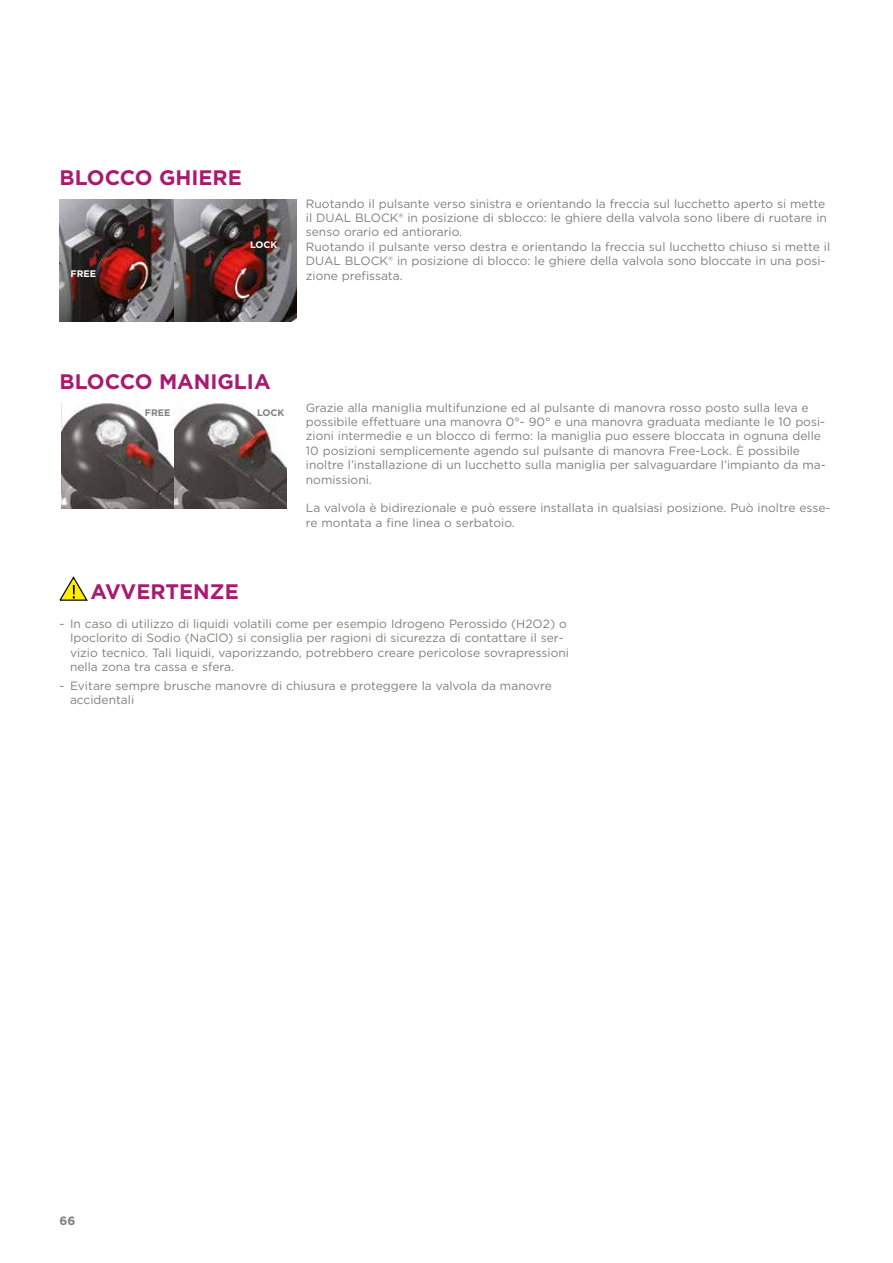
<style>
.page{position:relative;width:893px;height:1263px;background:#fff}
.page>*{position:absolute;margin:0;border:0;box-sizing:border-box;transform-origin:0 0}
.t1{font:700 21px "Gotham";color:#a71b71}
.t2{font:12px/14.4px "Gotham";color:#827f7c}
.t3{font:700 12px "Gotham";color:#827f7c}
.t4{font:700 9.45px "Gotham";color:#fff}
.t5{font:700 9.45px "Gotham";color:#827f7c}
</style>
<div class="page">
<img style="left:60px;top:199px;width:114px;height:122px">
<img style="left:174px;top:199px;width:122px;height:122px">
<svg style="left:59px;top:576px;width:29px;height:25px"></svg>
<img style="left:62px;top:403px;width:225px;height:105px">
<h1 class="t1" style="left:60px;top:163px;width:184px">BLOCCO GHIERE</h1>
<p class="t4" style="left:71px;top:268px;width:27px">FREE</p>
<p class="t4" style="left:250px;top:239px;width:29px">LOCK</p>
<p class="t2" style="left:306px;top:196px;width:526px">Ruotando il pulsante verso sinistra e orientando la freccia sul lucchetto aperto si mette il DUAL BLOCK® in posizione di sblocco: le ghiere della valvola sono libere di ruotare in senso orario ed antiorario.<br>Ruotando il pulsante verso destra e orientando la freccia sul lucchetto chiuso si mette il DUAL BLOCK® in posizione di blocco: le ghiere della valvola sono bloccate in una posi&shy;zione prefissata.</p>
<h1 class="t1" style="left:60px;top:367px;width:213px">BLOCCO MANIGLIA</h1>
<p class="t5" style="left:145px;top:406px;width:27px">FREE</p>
<p class="t5" style="left:257px;top:406px;width:29px">LOCK</p>
<p class="t2" style="left:306px;top:400px;width:521px">Grazie alla maniglia multifunzione ed al pulsante di manovra rosso posto sulla leva e possibile effettuare una manovra 0°- 90° e una manovra graduata mediante le 10 posi&shy;zioni intermedie e un blocco di fermo: la maniglia puo essere bloccata in ognuna delle 10 posizioni semplicemente agendo sul pulsante di manovra Free-Lock. È possibile inoltre l’installazione di un lucchetto sulla maniglia per salvaguardare l’impianto da ma&shy;nomissioni.</p>
<p class="t2" style="left:306px;top:501px;width:526px">La valvola è bidirezionale e può essere installata in qualsiasi posizione. Può inoltre esse&shy;re montata a fine linea o serbatoio.</p>
<h1 class="t1" style="left:91px;top:578px;width:150px">AVVERTENZE</h1>
<p class="t2" style="left:70px;top:616px;width:500px;text-indent:-10px">- In caso di utilizzo di liquidi volatili come per esempio Idrogeno Perossido (H2O2) o Ipoclorito di Sodio (NaClO) si consiglia per ragioni di sicurezza di contattare il ser&shy;vizio tecnico. Tali liquidi, vaporizzando, potrebbero creare pericolose sovrapressioni nella zona tra cassa e sfera.</p>
<p class="t2" style="left:70px;top:678px;width:483px;text-indent:-10px">- Evitare sempre brusche manovre di chiusura e proteggere la valvola da manovre accidentali</p>
<p class="t3" style="left:60px;top:1212px;width:17px">66</p>
</div>
